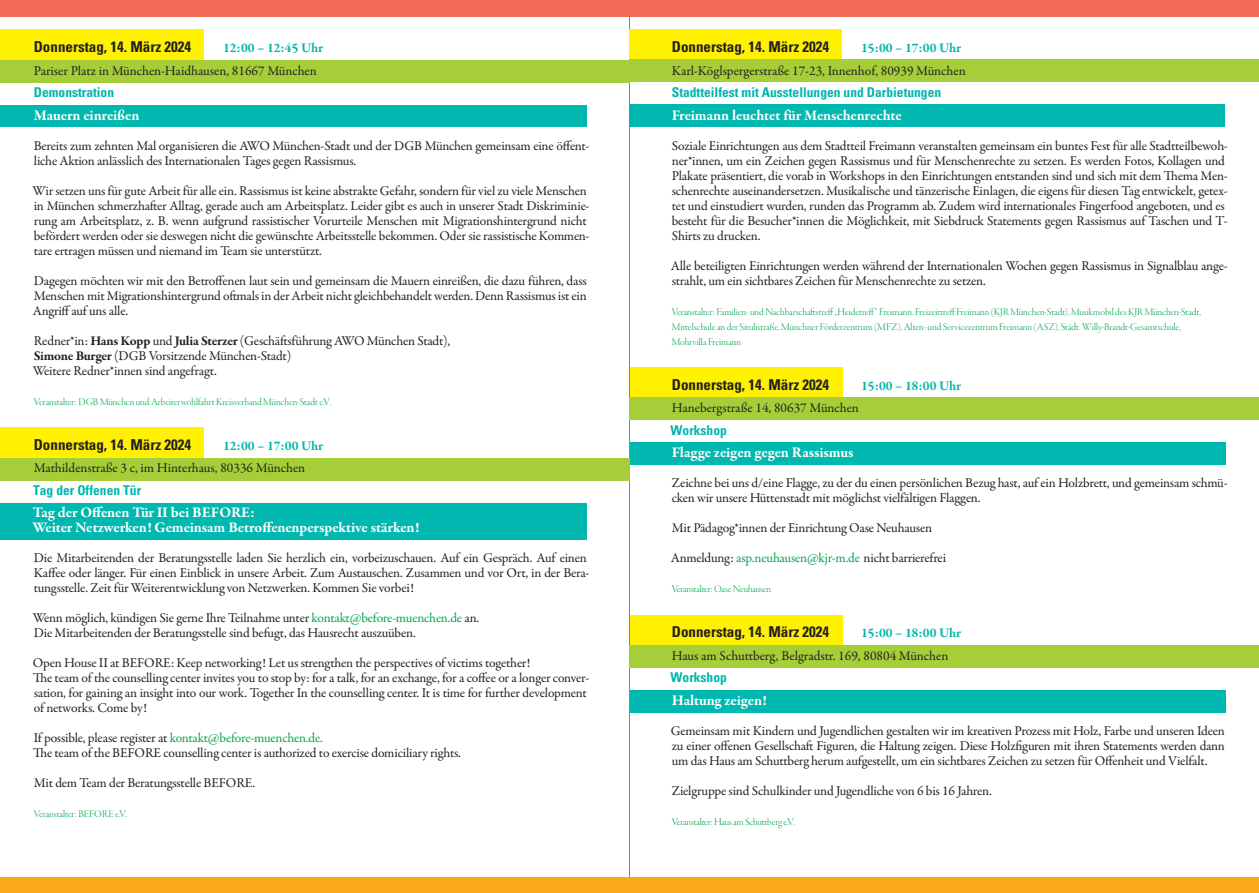
<style>
.page{position:relative;width:1259px;height:893px;background:#fff}
.page>*{position:absolute;margin:0;border:0;box-sizing:border-box;transform-origin:0 0}
.t1{font:700 15px/15px "Garamond Premr Pro";letter-spacing:-.01em;color:#fff}
.t2{font:700 condensed 15px "Univers";color:#231f20}
.t3{font:13.5px/15px "Garamond Premr Pro";letter-spacing:-.015em;color:#231f20}
.t4{font:700 condensed 13.5px "Univers";color:#00b6ac}
.t5{font:700 13.5px "Garamond Premr Pro";color:#00b6ac}
.t6{font:10.5px/15px "Garamond Premr Pro Lt Disp";color:#00a54f}
.s1{font-weight:700}
.s2{color:#00a54f}
</style>
<div class="page">
<hr style="left:629px;top:0;width:1px;height:893px;background:#838484">
<div style="left:0;top:877px;width:1259px;height:16px;background:#f9a91b"></div>
<div style="left:0;top:0;width:1259px;height:17px;background:#f26b58"></div>
<div style="left:0;top:30px;width:204px;height:30px;background:#fff101"></div>
<div style="left:0;top:428px;width:204px;height:30px;background:#fff101"></div>
<div style="left:0;top:105px;width:587px;height:22px;background:#00b8af"></div>
<div style="left:0;top:503px;width:587px;height:37px;background:#00b8af"></div>
<div style="left:0;top:60px;width:629px;height:22px;background:#a6ce39"></div>
<div style="left:0;top:458px;width:629px;height:22px;background:#a6ce39"></div>
<div style="left:629px;top:29px;width:213px;height:30px;background:#fff101"></div>
<div style="left:629px;top:367px;width:213px;height:30px;background:#fff101"></div>
<div style="left:629px;top:615px;width:213px;height:30px;background:#fff101"></div>
<div style="left:629px;top:105px;width:596px;height:22px;background:#00b8af"></div>
<div style="left:630px;top:443px;width:595px;height:22px;background:#00b8af"></div>
<div style="left:630px;top:691px;width:595px;height:22px;background:#00b8af"></div>
<div style="left:629px;top:59px;width:630px;height:23px;background:#a6ce39"></div>
<div style="left:629px;top:397px;width:630px;height:23px;background:#a6ce39"></div>
<div style="left:629px;top:645px;width:630px;height:23px;background:#a6ce39"></div>
<p class="t2" style="left:34px;top:41px;width:159px">Donnerstag, 14. März 2024</p>
<p class="t5" style="left:223px;top:42px;width:101px">12:00 – 12:45 Uhr</p>
<p class="t3" style="left:34px;top:64px;width:284px">Pariser Platz in München-Haidhausen, 81667 München</p>
<p class="t4" style="left:34px;top:88px;width:82px">Demonstration</p>
<p class="t1" style="left:34px;top:109px;width:107px">Mauern einreißen</p>
<p class="t3" style="left:34px;top:139px;width:557px">Bereits zum zehnten Mal organisieren die AWO München-Stadt und der DGB München gemeinsam eine öffent&shy;liche Aktion anlässlich des Internationalen Tages gegen Rassismus.</p>
<p class="t3" style="left:33px;top:184px;width:558px">Wir setzen uns für gute Arbeit für alle ein. Rassismus ist keine abstrakte Gefahr, sondern für viel zu viele Menschen in München schmerzhafter Alltag, gerade auch am Arbeitsplatz. Leider gibt es auch in unserer Stadt Diskriminie&shy;rung am Arbeitsplatz, z. B. wenn aufgrund rassistischer Vorurteile Menschen mit Migrationshintergrund nicht befördert werden oder sie deswegen nicht die gewünschte Arbeitsstelle bekommen. Oder sie rassistische Kommen&shy;tare ertragen müssen und niemand im Team sie unterstützt.</p>
<p class="t3" style="left:33px;top:274px;width:555px;text-align:justify">Dagegen möchten wir mit den Betroffenen laut sein und gemeinsam die Mauern einreißen, die dazu führen, dass Menschen mit Migrationshintergrund oftmals in der Arbeit nicht gleichbehandelt werden. Denn Rassismus ist ein Angriffauf uns alle.</p>
<p class="t3" style="left:33px;top:334px;width:419px">Redner*in: <span class="s1">Hans Kopp</span> und <span class="s1">Julia Sterzer</span> (Geschäftsführung AWO München Stadt),<br><span class="s1">Simone Burger</span> (DGB Vorsitzende München-Stadt)<br>Weitere Redner*innen sind angefragt.</p>
<p class="t6" style="left:34px;top:395px;width:299px">Veranstalter: DGB München und Arbeiterwohlfahrt Kreisverband München-Stadt e.V.</p>
<p class="t2" style="left:34px;top:439px;width:159px">Donnerstag, 14. März 2024</p>
<p class="t5" style="left:223px;top:440px;width:101px">12:00 – 17:00 Uhr</p>
<p class="t3" style="left:34px;top:462px;width:273px">Mathildenstraße 3 c, im Hinterhaus, 80336 München</p>
<p class="t4" style="left:33px;top:485px;width:109px">Tag der Offenen Tür</p>
<p class="t1" style="left:33px;top:506px;width:388px">Tag der Offenen Tür II bei BEFORE:<br>Weiter Netzwerken! Gemeinsam Betroffenenperspektive stärken!</p>
<p class="t3" style="left:34px;top:552px;width:557px">Die Mitarbeitenden der Beratungsstelle laden Sie herzlich ein, vorbeizuschauen. Auf ein Gespräch. Auf einen<br>Kaffee oder länger. Für einen Einblick in unsere Arbeit. Zum Austauschen. Zusammen und vor Ort, in der Bera&shy;tungsstelle. Zeit für Weiterentwicklung von Netzwerken. Kommen Sie vorbei!</p>
<p class="t3" style="left:33px;top:612px;width:448px">Wenn möglich, kündigen Sie gerne Ihre Teilnahme unter <span class="s2">kontakt@before-muenchen.de</span> an.<br>Die Mitarbeitenden der Beratungsstelle sind befugt, das Hausrecht auszuüben.</p>
<p class="t3" style="left:33px;top:657px;width:558px">Open House II at BEFORE: Keep networking! Let us strengthen the perspectives of victims together!<br>The team of the counselling center invites you to stop by: for a talk, for an exchange, for a coffee or a longer conver&shy;sation, for gaining an insight into our work. Together In the counselling center. It is time for further development of networks. Come by!</p>
<p class="t3" style="left:33px;top:732px;width:429px">If possible, please register at <span class="s2">kontakt@before-muenchen.de.<br></span>The team of the BEFORE counselling center is authorized to exercise domiciliary rights.</p>
<p class="t3" style="left:34px;top:777px;width:223px">Mit dem Team der Beratungsstelle BEFORE.</p>
<p class="t6" style="left:34px;top:807px;width:95px">Veranstalter: BEFORE e.V.</p>
<p class="t2" style="left:672px;top:41px;width:159px">Donnerstag, 14. März 2024</p>
<p class="t5" style="left:861px;top:42px;width:101px">15:00 – 17:00 Uhr</p>
<p class="t3" style="left:672px;top:64px;width:295px">Karl-Köglspergerstraße 17-23, Innenhof, 80939 München</p>
<p class="t4" style="left:672px;top:88px;width:271px">Stadtteilfest mit Ausstellungen und Darbietungen</p>
<p class="t1" style="left:672px;top:109px;width:231px">Freimann leuchtet für Menschenrechte</p>
<p class="t3" style="left:672px;top:139px;width:557px">Soziale Einrichtungen aus dem Stadtteil Freimann veranstalten gemeinsam ein buntes Fest für alle Stadtteilbewoh&shy;ner*innen, um ein Zeichen gegen Rassismus und für Menschenrechte zu setzen. Es werden Fotos, Kollagen und Plakate präsentiert, die vorab in Workshops in den Einrichtungen entstanden sind und sich mit dem Thema Men&shy;schenrechte auseinandersetzen. Musikalische und tänzerische Einlagen, die eigens für diesen Tag entwickelt, getex&shy;tet und einstudiert wurden, runden das Programm ab. Zudem wird internationales Fingerfood angeboten, und es besteht für die Besucher*innen die Möglichkeit, mit Siebdruck Statements gegen Rassismus auf Taschen und T-Shirts zu drucken.</p>
<p class="t3" style="left:671px;top:259px;width:558px">Alle beteiligten Einrichtungen werden während der Internationalen Wochen gegen Rassismus in Signalblau ange&shy;strahlt, um ein sichtbares Zeichen für Menschenrechte zu setzen.</p>
<p class="t6" style="left:672px;top:305px;width:530px">Veranstalter: Familien- und Nachbarschaftstreff„Heidetreff“ Freimann. FreizeittreffFreimann (KJR München-Stadt), Musikmobil des KJR München-Stadt,<br>Mittelschule an der Situlistraße, Münchner Förderzentrum (MFZ), Alten- und Servicezentrum Freimann (ASZ), Städt.Willy-Brandt-Gesamtschule,<br>Mohrvilla Freimann</p>
<p class="t2" style="left:672px;top:379px;width:159px">Donnerstag, 14. März 2024</p>
<p class="t5" style="left:861px;top:380px;width:101px">15:00 – 18:00 Uhr</p>
<p class="t3" style="left:672px;top:402px;width:189px">Hanebergstraße 14, 80637 München</p>
<p class="t4" style="left:670px;top:425px;width:58px">Workshop</p>
<p class="t1" style="left:672px;top:446px;width:183px">Flagge zeigen gegen Rassismus</p>
<p class="t3" style="left:672px;top:477px;width:557px">Zeichne bei uns d/eine Flagge, zu der du einen persönlichen Bezug hast, auf ein Holzbrett, und gemeinsam schmü&shy;cken wir unsere Hüttenstadt mit möglichst vielfältigen Flaggen.</p>
<p class="t3" style="left:672px;top:522px;width:262px">Mit Pädagog*innen der Einrichtung Oase Neuhausen</p>
<p class="t3" style="left:671px;top:552px;width:277px">Anmeldung: <span class="s2">asp.neuhausen@kjr-m.de</span> nicht barrierefrei</p>
<p class="t6" style="left:672px;top:582px;width:101px">Veranstalter:OaseNeuhausen</p>
<p class="t2" style="left:672px;top:626px;width:159px">Donnerstag, 14. März 2024</p>
<p class="t5" style="left:861px;top:627px;width:101px">15:00 – 18:00 Uhr</p>
<p class="t3" style="left:672px;top:649px;width:278px">Haus am Schuttberg, Belgradstr. 169, 80804 München</p>
<p class="t4" style="left:670px;top:673px;width:58px">Workshop</p>
<p class="t1" style="left:672px;top:694px;width:97px">Haltung zeigen!</p>
<p class="t3" style="left:671px;top:724px;width:555px;text-align:justify">Gemeinsam mit Kindern und Jugendlichen gestalten wir im kreativen Prozess mit Holz, Farbe und unseren Ideen zu einer offenen Gesellschaft Figuren, die Haltung zeigen. Diese Holzfiguren mit ihren Statements werden dann um das Haus am Schuttberg herum aufgestellt, um ein sichtbares Zeichen zu setzen für Offenheit und Vielfalt.</p>
<p class="t3" style="left:672px;top:784px;width:321px">Zielgruppe sind Schulkinder und Jugendliche von 6 bis 16 Jahren.</p>
<p class="t6" style="left:672px;top:815px;width:125px">Veranstalter:Haus am Schuttberg e.V.</p>
</div>
